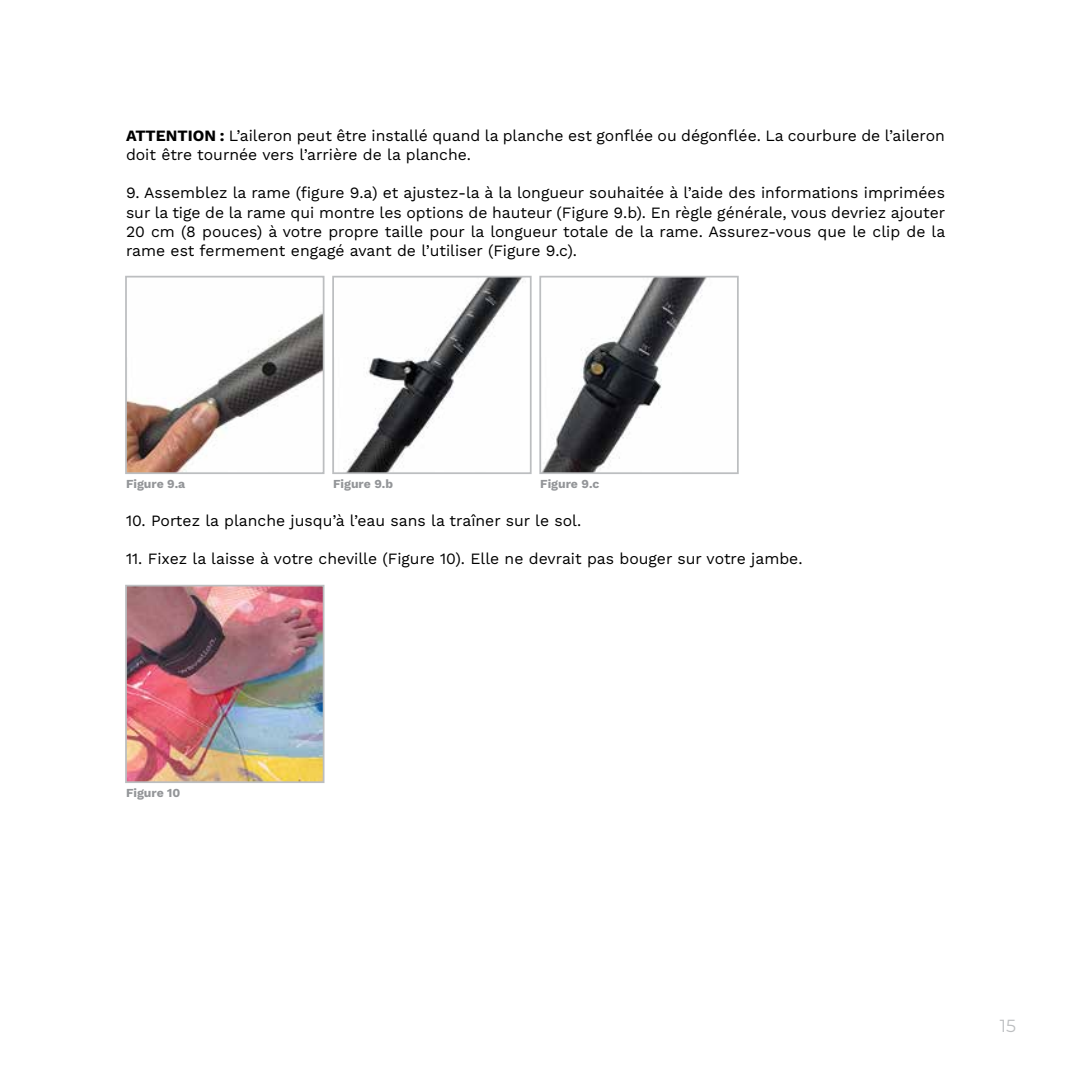
<style>
.page{position:relative;width:1071px;height:1071px;background:#fff}
.page>*{position:absolute;margin:0;border:0;box-sizing:border-box;transform-origin:0 0}
.t1{font:17.5px "Montserrat";color:#bcbec0}
.t2{font:15.75px/19.2px "Work Sans";color:#000}
.t3{font:700 12.25px "Work Sans";color:#939598}
.s1{font-weight:700}
</style>
<div class="page">
<img style="left:128px;top:312px;width:193px;height:159px">
<div style="left:125px;top:276px;width:199px;height:198px;border:2px solid #bcbec0"></div>
<img style="left:542px;top:279px;width:164px;height:192px">
<div style="left:539px;top:276px;width:200px;height:198px;border:2px solid #bcbec0"></div>
<img style="left:343px;top:279px;width:183px;height:192px">
<div style="left:332px;top:276px;width:200px;height:198px;border:2px solid #bcbec0"></div>
<img style="left:128px;top:588px;width:193px;height:192px">
<div style="left:125px;top:585px;width:199px;height:198px;border:2px solid #bcbec0"></div>
<p class="t2" style="left:126px;top:125px;width:821px"><span class="s1">ATTENTION :</span> L’aileron peut être installé quand la planche est gonflée ou dégonflée. La courbure de l’aileron doit être tournée vers l’arrière de la planche.</p>
<p class="t2" style="left:126px;top:183px;width:821px;text-align:justify">9. Assemblez la rame (figure 9.a) et ajustez-la à la longueur souhaitée à l’aide des informations imprimées sur la tige de la rame qui montre les options de hauteur (Figure 9.b). En règle générale, vous devriez ajouter 20 cm (8 pouces) à votre propre taille pour la longueur totale de la rame. Assurez-vous que le clip de la rame est fermement engagé avant de l’utiliser (Figure 9.c).</p>
<p class="t3" style="left:126px;top:474px;width:61px">Figure 9.a</p>
<p class="t3" style="left:333px;top:474px;width:62px">Figure 9.b</p>
<p class="t3" style="left:540px;top:474px;width:61px">Figure 9.c</p>
<p class="t2" style="left:126px;top:510px;width:457px">10. Portez la planche jusqu’à l’eau sans la traîner sur le sol.</p>
<p class="t2" style="left:126px;top:548px;width:678px">11. Fixez la laisse à votre cheville (Figure 10). Elle ne devrait pas bouger sur votre jambe.</p>
<p class="t3" style="left:126px;top:783px;width:56px">Figure 10</p>
<p class="t1" style="left:1000px;top:1014px;width:18px">15</p>
</div>
